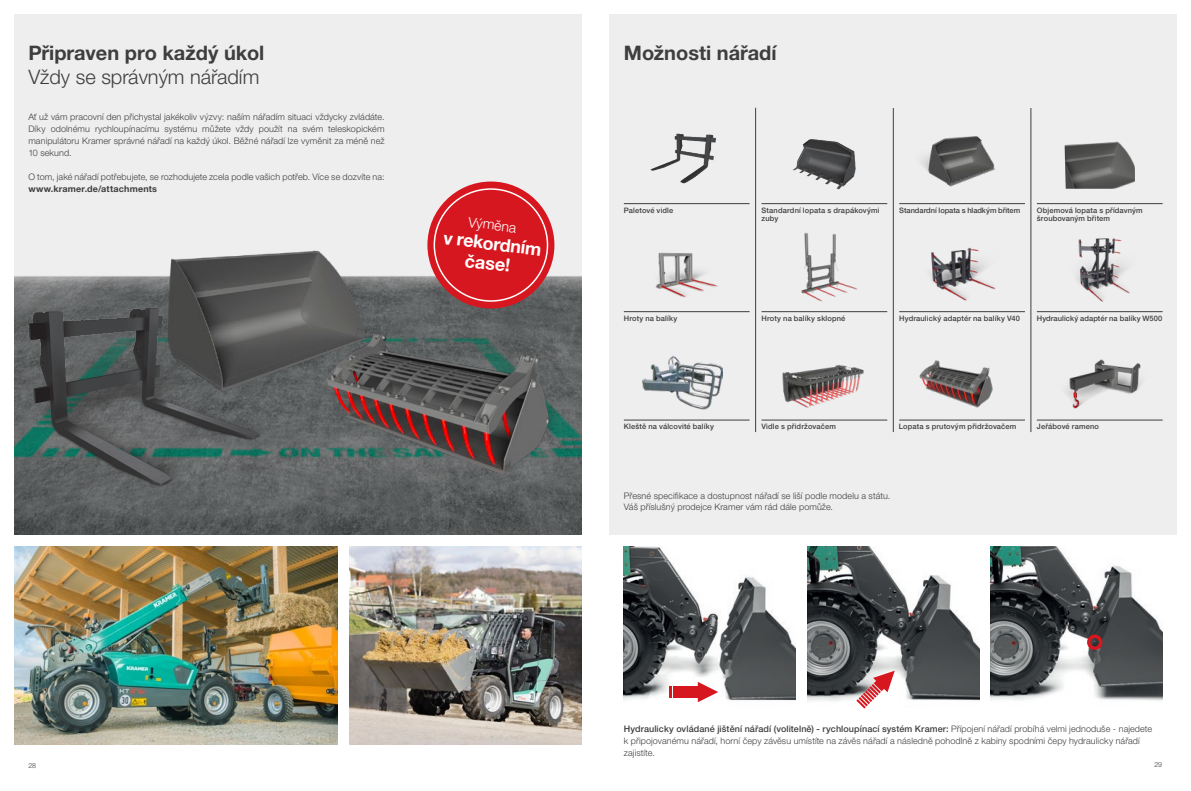
<style>
.page{position:relative;width:1191px;height:791px;background:#fff}
.page>*{position:absolute;margin:0;border:0;box-sizing:border-box;transform-origin:0 0}
.t1{font:700 20px "Helvetica Neue LTW1 G";color:#3e3e3f}
.t2{font:300 20px "Helvetica Neue LTW1 G";color:#3e3e3f}
.t3{font:700 18px/20px "Helvetica Neue LTW1 G";color:#fff;text-align:center}
.t4{font:300 14px "Helvetica Neue LTW1 G";color:#fff}
.t5{font:300 9px/12px "Helvetica Neue LTW1 G";letter-spacing:.01em;color:#3e3e3f}
.t6{font:700 9px "Helvetica Neue LTW1 G";letter-spacing:.02em;color:#3e3e3f}
.t7{font:500 7.5px/8.5px "Helvetica Neue LTW1 G";letter-spacing:.015em;color:#3e3e3f}
.t8{font:500 7.5px "Helvetica Neue LTW1 G";letter-spacing:-.005em;color:#3e3e3f}
.t9{font:300 7px "Helvetica Neue LTW1 G";color:#3e3e3f}
.s1{font-weight:500}
</style>
<div class="page">
<div style="left:609px;top:14px;width:567px;height:520px;background:#eeeeef"></div>
<img style="left:650px;top:133px;width:66px;height:51px">
<img style="left:793px;top:139px;width:63px;height:51px">
<img style="left:1064px;top:141px;width:71px;height:48px">
<hr style="left:624px;top:203px;width:125px;height:1px;background:#3e3e3f">
<hr style="left:624px;top:311px;width:125px;height:1px;background:#3e3e3f">
<hr style="left:624px;top:420px;width:125px;height:1px;background:#3e3e3f">
<hr style="left:761px;top:203px;width:126px;height:1px;background:#3e3e3f">
<hr style="left:761px;top:311px;width:126px;height:1px;background:#3e3e3f">
<hr style="left:761px;top:420px;width:126px;height:1px;background:#3e3e3f">
<hr style="left:899px;top:203px;width:126px;height:1px;background:#3e3e3f">
<hr style="left:899px;top:311px;width:126px;height:1px;background:#3e3e3f">
<hr style="left:899px;top:420px;width:126px;height:1px;background:#3e3e3f">
<hr style="left:1036px;top:203px;width:126px;height:1px;background:#3e3e3f">
<hr style="left:1036px;top:311px;width:126px;height:1px;background:#3e3e3f">
<hr style="left:1036px;top:420px;width:126px;height:1px;background:#3e3e3f">
<hr style="left:755px;top:108px;width:1px;height:324px;background:#3e3e3f">
<hr style="left:893px;top:108px;width:1px;height:324px;background:#3e3e3f">
<hr style="left:1030px;top:108px;width:1px;height:324px;background:#3e3e3f">
<img style="left:801px;top:233px;width:57px;height:69px">
<img style="left:634px;top:252px;width:106px;height:60px">
<img style="left:642px;top:355px;width:81px;height:66px">
<img style="left:915px;top:360px;width:80px;height:61px">
<img style="left:779px;top:365px;width:89px;height:56px">
<img style="left:930px;top:247px;width:66px;height:54px">
<img style="left:1039px;top:238px;width:123px;height:75px">
<img style="left:1066px;top:359px;width:76px;height:50px">
<div style="left:14px;top:14px;width:567px;height:520px;background:#eeeeef"></div>
<img style="left:14px;top:181px;width:567px;height:353px">
<img style="left:14px;top:546px;width:324px;height:198px">
<img style="left:624px;top:546px;width:171px;height:155px">
<img style="left:991px;top:546px;width:171px;height:155px">
<img style="left:807px;top:546px;width:172px;height:163px">
<svg style="left:670px;top:682px;width:48px;height:20px"></svg>
<svg style="left:856px;top:671px;width:38px;height:37px"></svg>
<div style="left:1087px;top:635px;width:15px;height:15px;border:3px solid #d7171f;border-radius:50%"></div>
<img style="left:349px;top:546px;width:232px;height:198px">
<div style="left:427px;top:182px;width:127px;height:126px;background:#d7171f;border-radius:50%"></div>
<img style="left:14px;top:289px;width:290px;height:259px">
<img style="left:145px;top:204px;width:257px;height:207px">
<img style="left:922px;top:136px;width:73px;height:51px">
<img style="left:281px;top:292px;width:301px;height:212px">
<h1 class="t1" style="left:28px;top:41px;width:238px">Připraven pro každý úkol</h1>
<h1 class="t2" style="left:28px;top:65px;width:232px">Vždy se správným nářadím</h1>
<p class="t5" style="left:28px;top:111px;width:358px;text-align:justify">Ať už vám pracovní den přichystal jakékoliv výzvy: naším nářadím situaci vždycky zvládáte.<br>Díky odolnému rychloupínacímu systému můžete vždy použít na svém teleskopickém manipulátoru Kramer správné nářadí na každý úkol. Běžné nářadí lze vyměnit za méně než 10 sekund.</p>
<p class="t5" style="left:28px;top:171px;width:358px">O tom, jaké nářadí potřebujete, se rozhodujete zcela podle vašich potřeb. Více se dozvíte na:</p>
<p class="t6" style="left:28px;top:183px;width:130px">www.kramer.de/attachments</p>
<h3 class="t4" style="left:469px;top:213px;width:50px;rotate:7deg">Výměna</h3>
<h2 class="t3" style="left:445px;top:227px;width:100px;rotate:7deg">v rekordním čase!</h2>
<h1 class="t1" style="left:624px;top:41px;width:154px">Možnosti nářadí</h1>
<p class="t7" style="left:624px;top:206px;width:51px">Paletové vidle</p>
<p class="t7" style="left:761px;top:206px;width:120px">Standardní lopata s drapákovými zuby</p>
<p class="t8" style="left:899px;top:206px;width:122px">Standardní lopata s hladkým břitem</p>
<p class="t7" style="left:1036px;top:206px;width:107px">Objemová lopata s přídavným šroubovaným břitem</p>
<p class="t7" style="left:624px;top:314px;width:55px">Hroty na balíky</p>
<p class="t7" style="left:761px;top:314px;width:85px">Hroty na balíky sklopné</p>
<p class="t7" style="left:899px;top:314px;width:122px">Hydraulický adaptér na balíky V40</p>
<p class="t7" style="left:1036px;top:314px;width:127px">Hydraulický adaptér na balíky W500</p>
<p class="t7" style="left:624px;top:422px;width:92px">Kleště na válcovité balíky</p>
<p class="t7" style="left:898px;top:422px;width:119px">Lopata s prutovým přidržovačem</p>
<p class="t7" style="left:1037px;top:422px;width:64px">Jeřábové rameno</p>
<p class="t7" style="left:761px;top:422px;width:76px">Vidle s přidržovačem</p>
<p class="t5" style="left:624px;top:490px;width:268px;line-height:11px">Přesné specifikace a dostupnost nářadí se liší podle modelu a státu.<br>Váš příslušný prodejce Kramer vám rád dále pomůže.</p>
<p class="t5" style="left:624px;top:723px;width:530px"><span class="s1">Hydraulicky ovládané jištění nářadí (volitelně) - rychloupínací systém Kramer:</span> Přípojení nářadí probíhá velmi jednoduše - najedete k připojovanému nářadí, horní čepy závěsu umístíte na závěs nářadí a následně pohodlně z kabiny spodními čepy hydraulicky nářadí zajistíte.</p>
<p class="t9" style="left:28px;top:761px;width:9px">28</p>
<p class="t9" style="left:1154px;top:760px;width:9px">29</p>
</div>
